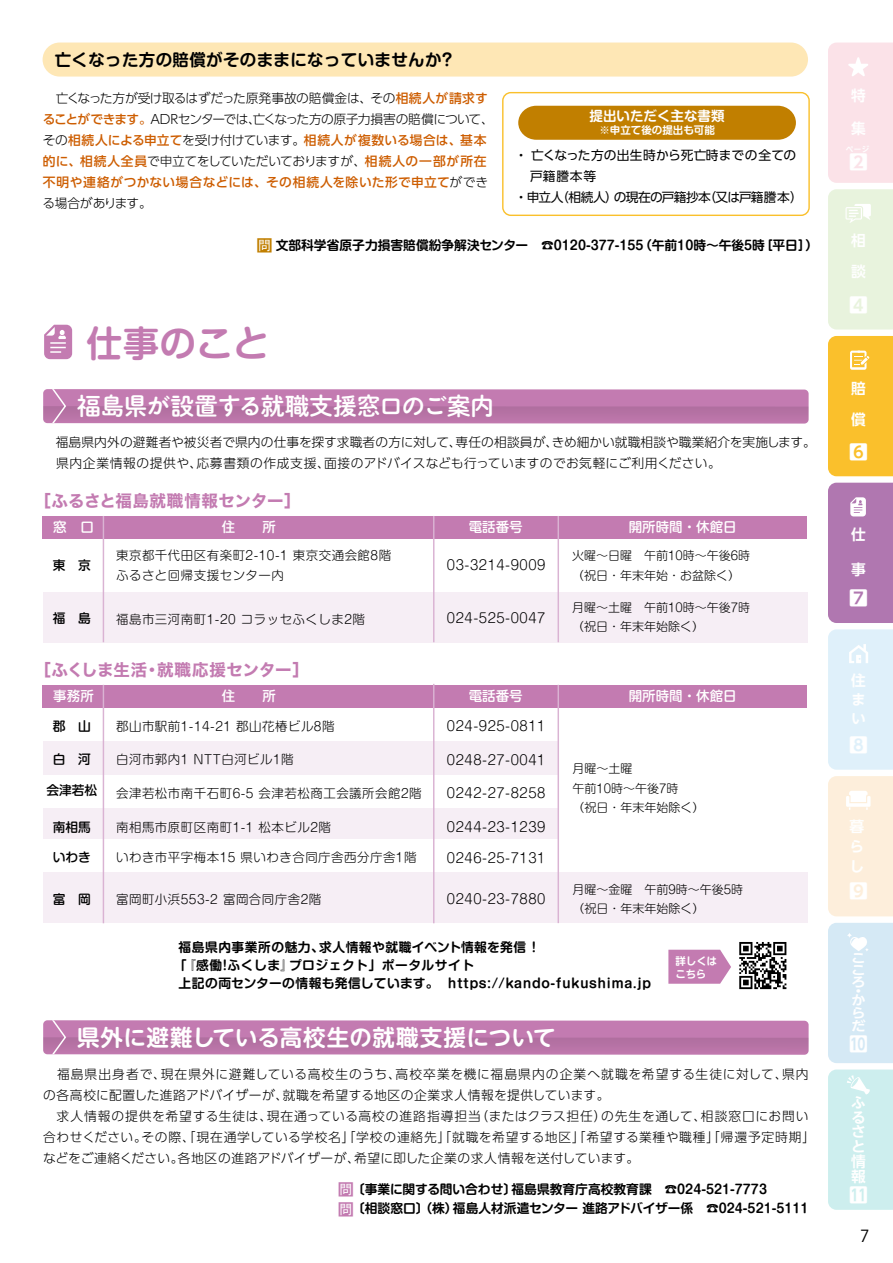
<style>
.page{position:relative;width:893px;height:1263px;background:#fff}
.page>*{position:absolute;margin:0;border:0;box-sizing:border-box;transform-origin:0 0}
.t1{font:700 36px "Shin M Go Pr 6 N De";letter-spacing:.02em;color:#c37bb1}
.t2{font:24px "Shuei M Go Std B";letter-spacing:-.015em;color:#fff}
.t3{font:700 22.5px "UD Shin M Go Pr 6 N De";letter-spacing:.015em;color:#fff}
.t4{font:700 18.75px "UD Shin Go NT Pr 6 De";color:#fff}
.t5{font:16.5px "Hiragino Sans W7";letter-spacing:-.005em;color:#c37bb1}
.t6{font:700 16.5px "Shin M Go Pr 6 N De";letter-spacing:.02em;color:#000}
.t7{font:16.5px "UD Shin Go NT Pr 6 N Medium 83 pv RKSJ H";color:#000}
.t8{font:700 14.7px/14.7px "UD Shin Go NT Pr 6 De";color:#fff;text-align:justify}
.t9{font:300 13.5px "Shin M Go Pr 6 N";letter-spacing:.04em;color:#000}
.t10{font:500 13.5px "Shin M Go Pr 6 N";color:#fff}
.t11{font:700 13.5px "Shin M Go Pr 6 N De";color:#fff}
.t12{font:700 13.35px/12.1px "UD Shin Go NT Pr 6 De";color:#fff;text-align:justify;scale:1.1 1}
.t13{font:300 12.75px/21px "UD Shin Go Pr 6 N";letter-spacing:.05em;color:#000}
.t14{font:300 12.75px/21px "UD Shin Go Pr 6 N";letter-spacing:-.04em;color:#000}
.t15{font:700 12.75px "Shin M Go Pr 6 N De";color:#000}
.t16{font:300 12.75px/21px "UD Shin Go Pr 6 N";letter-spacing:.02em;color:#000}
.t17{font:700 12.75px "Shin M Go Pr 6 N De";letter-spacing:.04em;color:#000}
.t18{font:12.75px "UD Shin Go Pr 6 N";letter-spacing:-.05em;color:#000}
.t19{font:500 12.75px "Shin M Go Pr 6 N";color:#000}
.t20{font:12.75px "UD Shin Go Pr 6 N";letter-spacing:.005em;color:#000}
.t21{font:12.75px "UD Shin Go Pr 6 N";letter-spacing:-.025em;color:#000}
.t22{font:300 12.45px/19.5px "Shin M Go Pr 6 N";letter-spacing:.04em;color:#000}
.t23{font:300 12px/19.5px "Shin M Go Pr 6 N";color:#000}
.t24{font:700 10.5px "Shin M Go Pr 6 N De";color:#fff}
.t25{font:700 10.5px/13.5px "UD Shin M Go Pr 6 N De";letter-spacing:-.025em;color:#fff}
.t26{font:700 7.5px "UD Shin Go NT Pr 6 De";color:#fff}
.s1{font-weight:500;color:#cd5d00}
.s2{font-family:"Gothic MB101 Pr 6 N";font-weight:400;font-size:14.85px;color:#c17f00}
.s3{font-family:"Maru Anti Std";font-weight:500}
.s4{font-family:"Gothic MB101 Pr 6 N";font-weight:400;font-size:14.85px;color:#c37bb1}
</style>
<div class="page">
<div style="left:43px;top:43px;width:765px;height:34px;background:#fee7b5;border-radius:17px"></div>
<div style="left:502px;top:92px;width:308px;height:124px;border:1px solid #fac02c;border-radius:8px"></div>
<div style="left:518px;top:106px;width:278px;height:34px;background:#c17f00"></div>
<svg style="left:43px;top:389px;width:766px;height:35px;background:#bf7bae"></svg>
<svg style="left:44px;top:325px;width:28px;height:34px"></svg>
<div style="left:43px;top:592px;width:765px;height:50px;background:#f6eef5"></div>
<div style="left:43px;top:741px;width:516px;height:33px;background:#f6eef5"></div>
<div style="left:43px;top:808px;width:516px;height:31px;background:#f6eef5"></div>
<div style="left:43px;top:873px;width:765px;height:50px;background:#f6eef5"></div>
<div style="left:43px;top:516px;width:764px;height:22px;background:#c37bb1"></div>
<hr style="left:103px;top:516px;width:1px;height:126px;background:#dab3d3">
<hr style="left:433px;top:516px;width:1px;height:126px;background:#dab3d3">
<hr style="left:558px;top:516px;width:1px;height:126px;background:#dab3d3">
<div style="left:43px;top:685px;width:764px;height:22px;background:#c37bb1"></div>
<hr style="left:103px;top:685px;width:1px;height:238px;background:#dab3d3">
<hr style="left:433px;top:684px;width:1px;height:239px;background:#dab3d3">
<hr style="left:558px;top:685px;width:1px;height:238px;background:#dab3d3">
<svg style="left:43px;top:1020px;width:766px;height:35px;background:#bf7bae"></svg>
<svg style="left:739px;top:942px;width:47px;height:47px"></svg>
<svg style="left:668px;top:950px;width:63px;height:34px;background:#c888b8"></svg>
<div style="left:828px;top:189px;width:65px;height:141px;background:#e8f3dd"></div>
<div style="left:828px;top:43px;width:65px;height:140px;background:#fbe2e8"></div>
<div style="left:828px;top:629px;width:65px;height:141px;background:#dff0fa"></div>
<div style="left:828px;top:483px;width:65px;height:140px;background:#b077b0"></div>
<div style="left:828px;top:776px;width:65px;height:140px;background:#fdeedb"></div>
<div style="left:828px;top:336px;width:65px;height:140px;background:#fac02c"></div>
<div style="left:828px;top:1069px;width:65px;height:141px;background:#cdeeee"></div>
<div style="left:828px;top:923px;width:65px;height:140px;background:#d5e9f5"></div>
<p class="t6" style="left:55px;top:46px;width:399px">亡くなった方の賠償がそのままになっていませんか?</p>
<p class="t14" style="left:43px;top:87px;width:453px;text-indent:13px">亡くなった方が受け取るはずだった原発事故の賠償金は、その<span class="s1">相続人が請求することができます。</span>ADRセンターでは、亡くなった方の原子力損害の賠償について、その<span class="s1">相続人による申立て</span>を受け付けています。<span class="s1">相続人が複数いる場合は、基本的に、相続人全員</span>で申立てをしていただいておりますが、<span class="s1">相続人の一部が所在不明や連絡がつかない場合などには、その相続人を除いた形で申立て</span>ができる場合があります。</p>
<p class="t11" style="left:590px;top:104px;width:137px">提出いただく主な書類</p>
<p class="t24" style="left:599px;top:122px;width:117px">※申立て後の提出も可能</p>
<p class="t20" style="left:515px;top:144px;width:283px">・亡くなった方の出生時から死亡時までの全ての</p>
<p class="t21" style="left:530px;top:165px;width:68px">戸籍謄本等</p>
<p class="t18" style="left:515px;top:186px;width:290px">・申立人（相続人）の現在の戸籍抄本（又は戸籍謄本）</p>
<p class="t15" style="left:257px;top:234px;width:562px"><span class="s2">問</span>文部科学省原子力損害賠償紛争解決センター　☎0120-377-155（午前10時～午後5時［平日］）</p>
<h1 class="t1" style="left:86px;top:313px;width:184px">仕事のこと</h1>
<h2 class="t2" style="left:77px;top:388px;width:419px">福島県<span class="s3">が</span>設置<span class="s3">する</span>就職支援窓口<span class="s3">のご</span>案内</h2>
<p class="t16" style="left:43px;top:432px;width:774px">　福島県内外の避難者や被災者で県内の仕事を探す求職者の方に対して、専任の相談員が、きめ細かい就職相談や職業紹介を実施します。　県内企業情報の提供や、応募書類の作成支援、面接のアドバイスなども行っていますのでお気軽にご利用ください。</p>
<p class="t5" style="left:34px;top:488px;width:268px">［ふるさと福島就職情報センター］</p>
<p class="t10" style="left:53px;top:516px;width:42px">窓　口</p>
<p class="t10" style="left:222px;top:516px;width:55px">住　　所</p>
<p class="t10" style="left:469px;top:516px;width:55px">電話番号</p>
<p class="t10" style="left:629px;top:516px;width:110px">開所時間・休館日</p>
<p class="t22" style="left:116px;top:545px;width:276px">東京都千代田区有楽町2-10-1 東京交通会館8階ふるさと回帰支援センター内</p>
<p class="t23" style="left:572px;top:545px;width:179px">火曜～日曜　午前10時～午後6時（祝日・年末年始・お盆除く）</p>
<p class="t9" style="left:447px;top:554px;width:100px">03-3214-9009</p>
<p class="t19" style="left:53px;top:555px;width:40px">東　京</p>
<p class="t19" style="left:53px;top:608px;width:40px">福　島</p>
<p class="t22" style="left:116px;top:609px;width:250px">福島市三河南町1-20 コラッセふくしま2階</p>
<p class="t23" style="left:572px;top:597px;width:179px">月曜～土曜　午前10時～午後7時（祝日・年末年始除く）</p>
<p class="t9" style="left:447px;top:607px;width:100px">024-525-0047</p>
<p class="t5" style="left:34px;top:657px;width:276px">［ふくしま生活・就職応援センター］</p>
<p class="t10" style="left:53px;top:685px;width:42px">事務所</p>
<p class="t10" style="left:222px;top:685px;width:55px">住　　所</p>
<p class="t10" style="left:469px;top:685px;width:55px">電話番号</p>
<p class="t10" style="left:629px;top:685px;width:110px">開所時間・休館日</p>
<p class="t22" style="left:116px;top:715px;width:220px">郡山市駅前1-14-21 郡山花椿ビル8階</p>
<p class="t23" style="left:572px;top:758px;width:133px">月曜～土曜　<br>午前10時～午後7時<br>（祝日・年末年始除く）</p>
<p class="t19" style="left:53px;top:715px;width:40px">郡　山</p>
<p class="t9" style="left:447px;top:715px;width:100px">024-925-0811</p>
<p class="t19" style="left:53px;top:749px;width:40px">白　河</p>
<p class="t22" style="left:116px;top:749px;width:179px">白河市郭内1 NTT白河ビル1階</p>
<p class="t9" style="left:447px;top:749px;width:100px">0248-27-0041</p>
<p class="t19" style="left:46px;top:780px;width:52px">会津若松</p>
<p class="t22" style="left:116px;top:783px;width:307px">会津若松市南千石町6-5 会津若松商工会議所会館2階</p>
<p class="t9" style="left:447px;top:782px;width:100px">0242-27-8258</p>
<p class="t19" style="left:53px;top:816px;width:40px">南相馬</p>
<p class="t22" style="left:116px;top:816px;width:216px">南相馬市原町区南町1-1 松本ビル2階</p>
<p class="t9" style="left:447px;top:816px;width:100px">0244-23-1239</p>
<p class="t19" style="left:53px;top:847px;width:40px">いわき</p>
<p class="t22" style="left:116px;top:847px;width:302px">いわき市平字梅本15 県いわき合同庁舎西分庁舎1階</p>
<p class="t9" style="left:447px;top:847px;width:100px">0246-25-7131</p>
<p class="t19" style="left:53px;top:889px;width:40px">富　岡</p>
<p class="t22" style="left:116px;top:889px;width:207px">富岡町小浜553-2 富岡合同庁舎2階</p>
<p class="t9" style="left:447px;top:888px;width:100px">0240-23-7880</p>
<p class="t17" style="left:179px;top:936px;width:359px">福島県内事業所の魅力、求人情報や就職イベント情報を発信 !</p>
<p class="t17" style="left:174px;top:955px;width:302px">「『感働!ふくしま』プロジェクト」ポータルサイト</p>
<p class="t17" style="left:179px;top:973px;width:474px">上記の両センターの情報も発信しています。　https://kando-fukushima.jp</p>
<h3 class="t3" style="left:77px;top:1018px;width:480px">県外に避難している高校生の就職支援について</h3>
<p class="t13" style="left:43px;top:1063px;width:767px">　福島県出身者で、現在県外に避難している高校生のうち、高校卒業を機に福島県内の企業へ就職を希望する生徒に対して、県内の各高校に配置した進路アドバイザーが、就職を希望する地区の企業求人情報を提供しています。</p>
<p class="t13" style="left:43px;top:1105px;width:773px;text-indent:14px">求人情報の提供を希望する生徒は、現在通っている高校の進路指導担当（またはクラス担任）の先生を通して、相談窓口にお問い合わせください。その際、「現在通学している学校名」「学校の連絡先」「就職を希望する地区」「希望する業種や職種」「帰還予定時期」などをご連絡ください。各地区の進路アドバイザーが、希望に即した企業の求人情報を送付しています。</p>
<p class="t15" style="left:338px;top:1198px;width:472px"><span class="s4">問</span>〔相談窓口〕（株）福島人材派遣センター 進路アドバイザー係　☎024-521-5111</p>
<p class="t23" style="left:572px;top:879px;width:172px">月曜～金曜　午前9時～午後5時（祝日・年末年始除く）</p>
<p class="t25" style="left:675px;top:953px;width:43px">詳しくはこちら</p>
<p class="t15" style="left:338px;top:1178px;width:430px"><span class="s4">問</span>〔事業に関する問い合わせ〕福島県教育庁高校教育課　☎024-521-7773</p>
<p class="t8" style="left:851px;top:87px;width:16px">特</p>
<p class="t8" style="left:851px;top:120px;width:16px">集</p>
<p class="t26" style="left:846px;top:143px;width:25px">ページ</p>
<h3 class="t4" style="left:849px;top:147px;width:19px">2</h3>
<p class="t8" style="left:851px;top:225px;width:16px;line-height:31.2px">相談</p>
<h3 class="t4" style="left:849px;top:289px;width:19px">4</h3>
<p class="t8" style="left:851px;top:373px;width:16px;line-height:31.2px">賠償</p>
<h3 class="t4" style="left:849px;top:436px;width:19px">6</h3>
<p class="t8" style="left:851px;top:527px;width:16px">仕</p>
<p class="t8" style="left:851px;top:561px;width:16px">事</p>
<h3 class="t4" style="left:849px;top:583px;width:19px">7</h3>
<p class="t8" style="left:851px;top:670px;width:16px;line-height:19.4px">住まい</p>
<h3 class="t4" style="left:849px;top:729px;width:19px">8</h3>
<p class="t8" style="left:849px;top:816px;width:16px;line-height:20px">暮らし</p>
<h3 class="t4" style="left:849px;top:876px;width:19px">9</h3>
<p class="t12" style="left:851px;top:951px;width:13px">こころ</p>
<p class="t12" style="left:851px;top:985px;width:10px">・</p>
<p class="t12" style="left:851px;top:993px;width:15px;line-height:12.8px">からだ</p>
<p class="t8" style="left:851px;top:1095px;width:16px">ふるさと情報</p>
<p class="t7" style="left:860px;top:1227px;width:11px">7</p>
</div>
